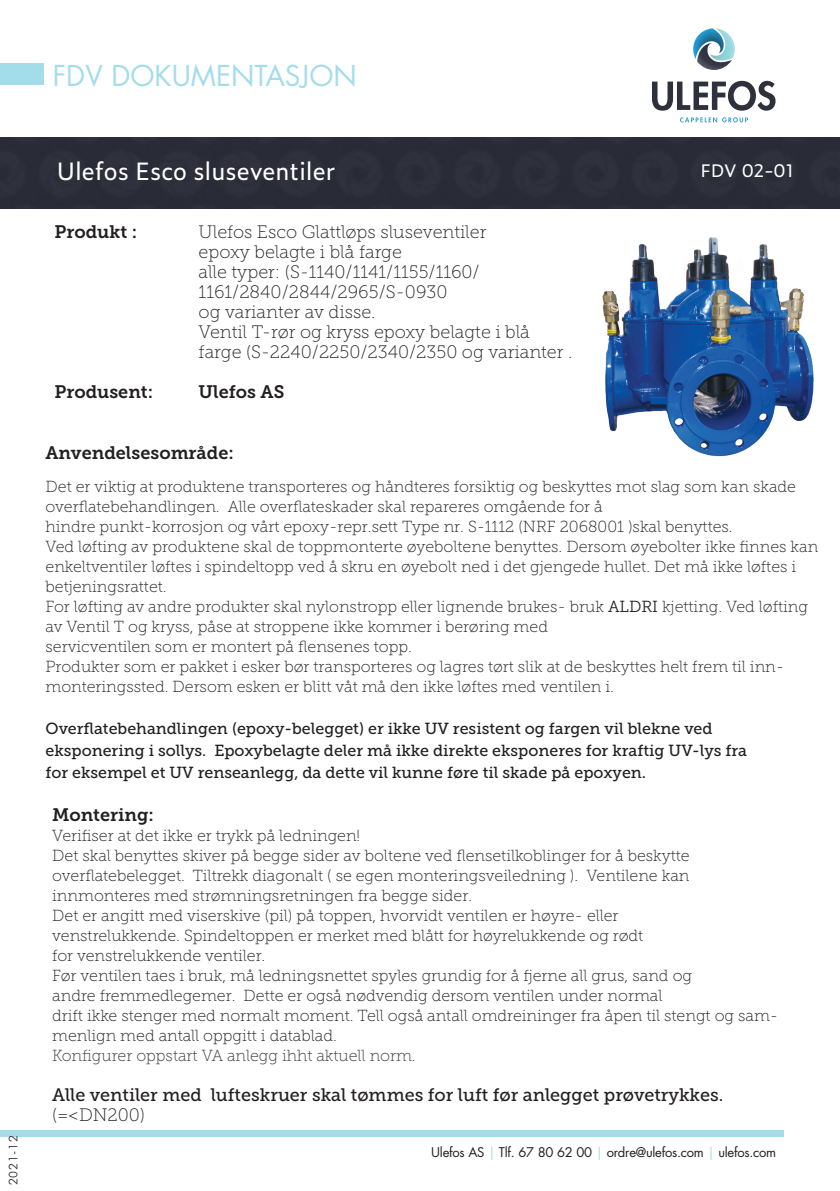
<style>
.page{position:relative;width:840px;height:1191px;background:#fff}
.page>*{position:absolute;margin:0;border:0;box-sizing:border-box;transform-origin:0 0}
.t1{font:28px "Futura Std";color:#a4ddea}
.t2{font:24px "Zeitung Pro";color:#fff}
.t3{font:18px/20px "Museo Slab 100";color:#231f20}
.t4{font:18px "Museo Slab 500";color:#231f20}
.t5{font:18px "Museo Slab 700";color:#231f20}
.t6{font:17.4px "Zeitung Pro";color:#fff}
.t7{font:16px/20px "Museo Slab 100";color:#231f20}
.t8{font:16px "Museo Slab 500";color:#231f20}
.t9{font:16px "Museo Slab 100";color:#363539}
.t10{font:13px "Futura Std";letter-spacing:-.02em;color:#231f20}
.t11{font:300 12px "Futura BT";letter-spacing:.06em;color:#231f20}
.s1{font-family:"Museo Slab 300"}
.s2{font-size:17px}
.s3{color:#a4ddea}
</style>
<div class="page">
<img style="left:602px;top:237px;width:212px;height:220px">
<div style="left:0;top:63px;width:44px;height:22px;background:#a4ddea"></div>
<div style="left:0;top:1130px;width:782px;height:6px;background:#a4ddea"></div>
<div style="left:0;top:138px;width:839px;height:71px;background:#292b37"></div>
<svg style="left:680px;top:117px;width:67px;height:5px"></svg>
<svg style="left:693px;top:28px;width:41px;height:42px"></svg>
<svg style="left:652px;top:81px;width:123px;height:30px"></svg>
<h1 class="t1" style="left:53px;top:58px;width:305px">FDV DOKUMENTASJON</h1>
<p class="t11" style="left:6px;top:1185px;width:51px;rotate:-90deg">2021-12</p>
<p class="t2" style="left:57px;top:153px;width:280px">Ulefos Esco sluseventiler</p>
<p class="t6" style="left:700px;top:157px;width:94px">FDV 02-01</p>
<p class="t5" style="left:54px;top:221px;width:84px">Produkt :</p>
<p class="t3" style="left:198px;top:221px;width:289px">Ulefos Esco Glattløps sluseventiler</p>
<p class="t3" style="left:198px;top:241px;width:205px">epoxy belagte i blå farge</p>
<p class="t3" style="left:198px;top:261px;width:282px">alle typer: (S-1140/1141/1155/1160/</p>
<p class="t3" style="left:198px;top:281px;width:250px">1161/2840/2844/2965/S-0930</p>
<p class="t3" style="left:198px;top:301px;width:178px">og varianter av disse.</p>
<p class="t3" style="left:198px;top:321px;width:375px">Ventil T-rør og kryss epoxy belagte i blå farge (S-2240/2250/2340/2350 og varianter .</p>
<p class="t5" style="left:54px;top:381px;width:100px">Produsent:</p>
<p class="t5" style="left:198px;top:381px;width:87px">Ulefos AS</p>
<p class="t5" style="left:45px;top:442px;width:190px">Anvendelsesområde:</p>
<p class="t7" style="left:45px;top:477px;width:751px">Det er viktig at produktene transporteres og håndteres forsiktig og beskyttes mot slag som kan skade overflatebehandlingen. Alle overflateskader skal repareres omgående for å</p>
<p class="t7" style="left:45px;top:517px;width:688px">hindre punkt-korrosjon og vårt epoxy-repr.sett Type nr. S-1112 (NRF 2068001 )skal benyttes.</p>
<p class="t7" style="left:45px;top:537px;width:773px">Ved løfting av produktene skal de toppmonterte øyeboltene benyttes. Dersom øyebolter ikke finnes kan enkeltventiler løftes i spindeltopp ved å skru en øyebolt ned i det gjengede hullet. Det må ikke løftes i betjeningsrattet.</p>
<p class="t7" style="left:45px;top:597px;width:763px">For løfting av andre produkter skal nylonstropp eller lignende brukes- bruk <span class="s1">ALDRI</span> kjetting. Ved løfting av Ventil T og kryss, påse at stroppene ikke kommer i berøring med</p>
<p class="t7" style="left:45px;top:637px;width:368px">servicventilen som er montert på flensenes topp.</p>
<p class="t7" style="left:45px;top:657px;width:739px">Produkter som er pakket i esker bør transporteres og lagres tørt slik at de beskyttes helt frem til inn&shy;monteringssted. Dersom esken er blitt våt må den ikke løftes med ventilen i.</p>
<p class="t8" style="left:45px;top:720px;width:668px">Overflatebehandlingen (epoxy-belegget) er ikke UV resistent og fargen vil blekne ved</p>
<p class="t8" style="left:45px;top:742px;width:702px">eksponering i sollys. Epoxybelagte deler må ikke direkte eksponeres for kraftig UV-lys fra</p>
<p class="t8" style="left:45px;top:764px;width:602px">for eksempel et UV renseanlegg, da dette vil kunne føre til skade på epoxyen<span class="s2">.</span></p>
<p class="t5" style="left:52px;top:804px;width:103px">Montering:</p>
<p class="t7" style="left:52px;top:825px;width:309px">Verifiser at det ikke er trykk på ledningen!</p>
<p class="t7" style="left:52px;top:845px;width:638px">Det skal benyttes skiver på begge sider av boltene ved flensetilkoblinger for å beskytte</p>
<p class="t7" style="left:52px;top:865px;width:638px">overflatebelegget. Tiltrekk diagonalt ( se egen monteringsveiledning ). Ventilene kan</p>
<p class="t7" style="left:52px;top:885px;width:421px">innmonteres med strømningsretningen fra begge sider.</p>
<p class="t7" style="left:52px;top:905px;width:567px">Det er angitt med viserskive (pil) på toppen, hvorvidt ventilen er høyre- eller</p>
<p class="t7" style="left:52px;top:925px;width:592px">venstrelukkende. Spindeltoppen er merket med blått for høyrelukkende og rødt</p>
<p class="t7" style="left:52px;top:945px;width:214px">for venstrelukkende ventiler.</p>
<p class="t7" style="left:52px;top:965px;width:641px">Før ventilen taes i bruk, må ledningsnettet spyles grundig for å fjerne all grus, sand og</p>
<p class="t7" style="left:52px;top:985px;width:611px">andre fremmedlegemer. Dette er også nødvendig dersom ventilen under normal</p>
<p class="t7" style="left:52px;top:1005px;width:727px">drift ikke stenger med normalt moment. Tell også antall omdreininger fra åpen til stengt og sam&shy;menlign med antall oppgitt i datablad.</p>
<p class="t9" style="left:52px;top:1047px;width:365px">Konfigurer oppstart VA anlegg ihht aktuell norm.</p>
<p class="t4" style="left:52px;top:1085px;width:672px">Alle ventiler med lufteskruer skal tømmes for luft før anlegget prøvetrykkes.</p>
<p class="t3" style="left:52px;top:1105px;width:94px">(=&lt;DN200)</p>
<p class="t10" style="left:431px;top:1144px;width:346px">Ulefos AS <span class="s3">|</span> Tlf. 67 80 62 00 <span class="s3">|</span> ordre@ulefos.com <span class="s3">|</span> ulefos.com</p>
</div>
